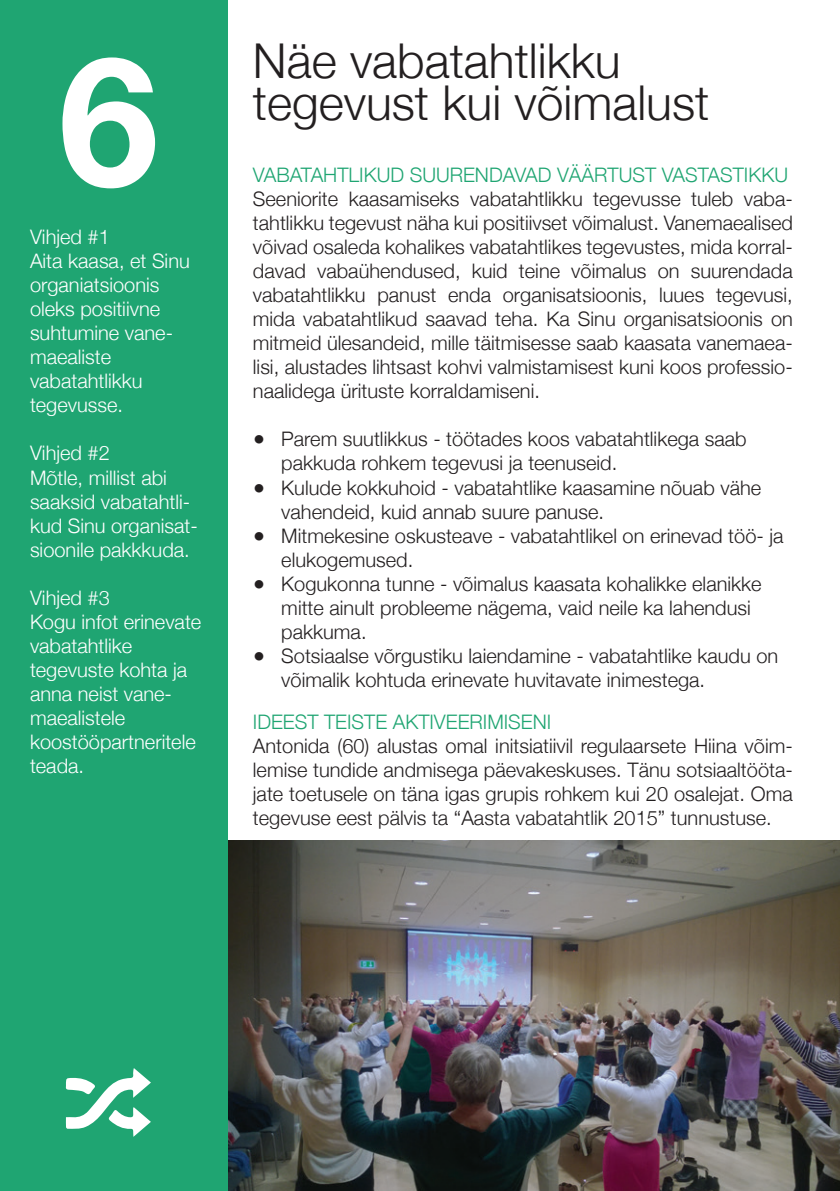
<style>
.page{position:relative;width:840px;height:1191px;background:#fff}
.page>*{position:absolute;margin:0;border:0;box-sizing:border-box;transform-origin:0 0}
.t1{font:700 180px "Helvetica Neue";color:#fff}
.t2{font:300 48px/42px "Helvetica Neue";color:#231f20}
.t3{font:300 20px/24px "Helvetica Neue";color:#231f20}
.t4{font:300 20px/24px "Helvetica Neue";color:#fff}
.t5{font:300 20px "Helvetica Neue";color:#1fa572}
</style>
<div class="page">
<img style="left:227px;top:841px;width:612px;height:350px">
<div style="left:0;top:0;width:227px;height:1191px;background:#1fa572"></div>
<svg style="left:66px;top:1068px;width:85px;height:68px"></svg>
<h1 class="t1" style="left:59px;top:-19px;width:102px">6</h1>
<p class="t4" style="left:30px;top:224px;width:161px">Vihjed #1<br>Aita kaasa, et Sinu organiatsioonis oleks positiivne suhtumine vane&shy;maealiste vabatahtlikku tegevusse.</p>
<p class="t4" style="left:30px;top:440px;width:169px">Vihjed #2<br>Mõtle, millist abi saaksid vabatahtli&shy;kud Sinu organisat&shy;sioonile pakkkuda.</p>
<p class="t4" style="left:30px;top:584px;width:173px">Vihjed #3<br>Kogu infot erinevate vabatahtlike tegevuste kohta ja anna neist vane&shy;maealistele koostööpartneritele teada.</p>
<h2 class="t2" style="left:253px;top:36px;width:457px">Näe vabatahtlikku tegevust kui võimalust</h2>
<p class="t5" style="left:253px;top:159px;width:536px">VABATAHTLIKUD SUURENDAVAD VÄÄRTUST VASTASTIKKU</p>
<p class="t3" style="left:253px;top:186px;width:541px;text-align:justify">Seeniorite kaasamiseks vabatahtlikku tegevusse tuleb vaba&shy;tahtlikku tegevust näha kui positiivset võimalust. Vanemaealised võivad osaleda kohalikes vabatahtlikes tegevustes, mida korral&shy;davad vabaühendused, kuid teine võimalus on suurendada vabatahtlikku panust enda organisatsioonis, luues tegevusi, mida vabatahtlikud saavad teha. Ka Sinu organisatsioonis on mitmeid ülesandeid, mille täitmisesse saab kaasata vanemaea&shy;lisi, alustades lihtsast kohvi valmistamisest kuni koos professio&shy;naalidega ürituste korraldamiseni.</p>
<p class="t3" style="left:281px;top:426px;width:466px;text-indent:-28px">● Parem suutlikkus - töötades koos vabatahtlikega saab pakkuda rohkem tegevusi ja teenuseid.</p>
<p class="t3" style="left:281px;top:474px;width:481px;text-indent:-28px">● Kulude kokkuhoid - vabatahtlike kaasamine nõuab vähe vahendeid, kuid annab suure panuse.</p>
<p class="t3" style="left:281px;top:522px;width:503px;text-indent:-28px">● Mitmekesine oskusteave - vabatahtlikel on erinevad töö- ja elukogemused.</p>
<p class="t3" style="left:281px;top:570px;width:481px;text-indent:-28px">● Kogukonna tunne - võimalus kaasata kohalikke elanikke mitte ainult probleeme nägema, vaid neile ka lahendusi pakkuma.</p>
<p class="t3" style="left:281px;top:642px;width:498px;text-indent:-28px">● Sotsiaalse võrgustiku laiendamine - vabatahtlike kaudu on võimalik kohtuda erinevate huvitavate inimestega.</p>
<p class="t5" style="left:253px;top:705px;width:300px">IDEEST TEISTE AKTIVEERIMISENI</p>
<p class="t3" style="left:253px;top:732px;width:541px;text-align:justify">Antonida (60) alustas omal initsiatiivil regulaarsete Hiina võim&shy;lemise tundide andmisega päevakeskuses. Tänu sotsiaaltööta&shy;jate toetusele on täna igas grupis rohkem kui 20 osalejat. Oma tegevuse eest pälvis ta “Aasta vabatahtlik 2015” tunnustuse.</p>
</div>
